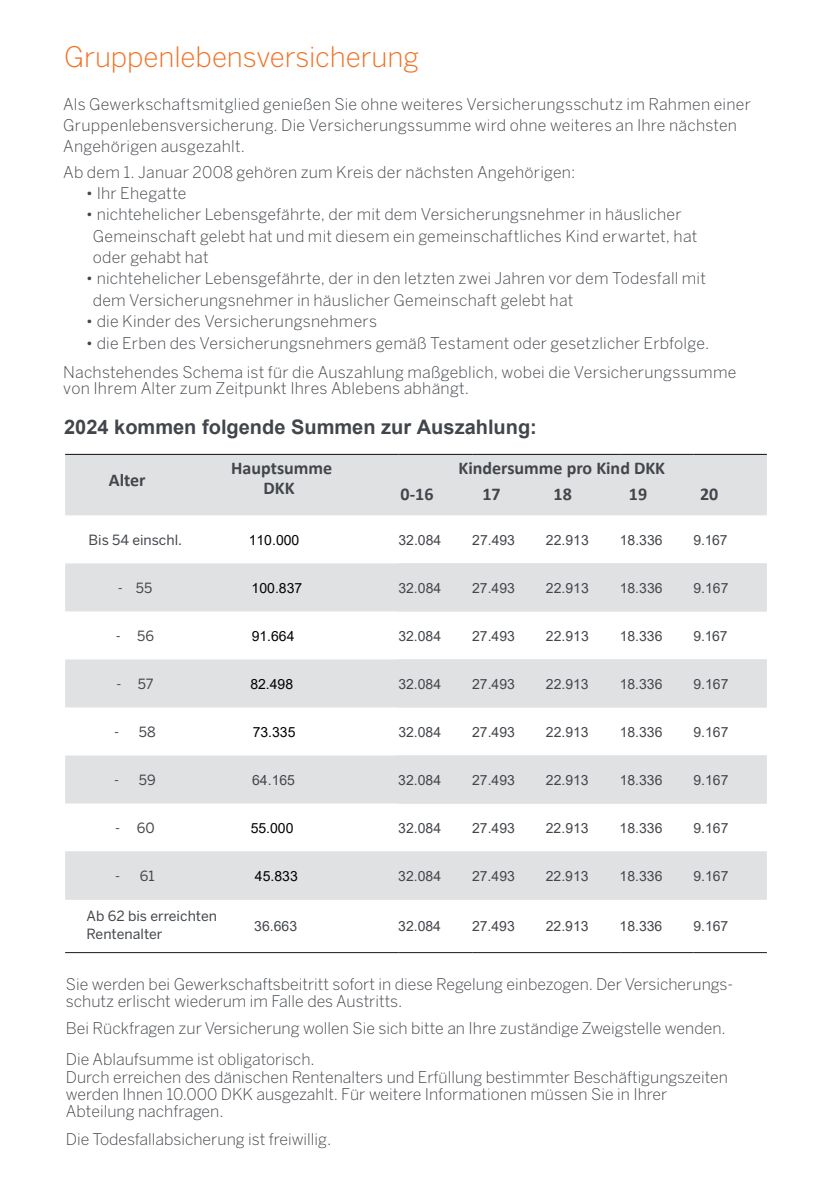
<style>
.page{position:relative;width:840px;height:1191px;background:#fff}
.page>*{position:absolute;margin:0;border:0;box-sizing:border-box;transform-origin:0 0}
.t1{font:300 28px "Benton Sans";letter-spacing:-.005em;color:#f36f21}
.t2{font:700 20px "Arial";color:#42464b}
.t3{font:700 18px "Calibri";color:#42464b}
.t4{font:300 16px/21.4px "Benton Sans";letter-spacing:.01em;color:#42464b}
.t5{font:14px "Arial";color:#42464b}
.t6{font:14px/18px "Benton Sans";color:#42464b}
.t7{font:14px "Arial";color:#000}
.s1{font-style:inherit}
</style>
<div class="page">
<svg style="left:65px;top:453px;width:702px;height:501px"></svg>
<h1 class="t1" style="left:64px;top:41px;width:356px">Gruppenlebensversicherung</h1>
<p class="t4" style="left:63px;top:93px;width:689px">Als Gewerkschaftsmitglied genießen Sie ohne weiteres Versicherungsschutz im Rahmen einer<br>Gruppenlebensversicherung. Die Versicherungssumme wird ohne weiteres an Ihre nächsten<br>Angehörigen ausgezahlt.</p>
<p class="t4" style="left:63px;top:161px;width:513px">Ab dem 1. Januar 2008 gehören zum Kreis der nächsten Angehörigen:</p>
<p class="t4" style="left:86px;top:182px;width:102px">• Ihr Ehegatte</p>
<p class="t4" style="left:93px;top:204px;width:606px;text-indent:-7px">• nichtehelicher Lebensgefährte, der mit dem Versicherungsnehmer in häuslicher<br>Gemeinschaft gelebt hat und mit diesem ein gemeinschaftliches Kind erwartet, hat oder gehabt hat</p>
<p class="t4" style="left:93px;top:268px;width:614px;text-indent:-7px">• nichtehelicher Lebensgefährte, der in den letzten zwei Jahren vor dem Todesfall mit dem Versicherungsnehmer in häuslicher Gemeinschaft gelebt hat</p>
<p class="t4" style="left:86px;top:310px;width:292px">• die Kinder des Versicherungsnehmers</p>
<p class="t4" style="left:63px;top:328px;width:674px;line-height:29.4px;text-align:center">• die Erben des Versicherungsnehmers gemäß Testament oder gesetzlicher Erbfolge.<br>Nachstehendes Schema ist für die Auszahlung maßgeblich, wobei die Versicherungssumme</p>
<p class="t4" style="left:63px;top:377px;width:407px">von Ihrem Alter zum Zeitpunkt Ihres Ablebens abhängt.</p>
<p class="t2" style="left:64px;top:414px;width:474px">202<span class="s1">4</span> kommen folgende Summen zur Auszahlung:</p>
<p class="t3" style="left:109px;top:467px;width:38px">Alter</p>
<p class="t3" style="left:231px;top:455px;width:102px">Hauptsumme</p>
<p class="t3" style="left:458px;top:455px;width:208px">Kindersumme pro Kind DKK</p>
<p class="t3" style="left:263px;top:475px;width:33px">DKK</p>
<p class="t3" style="left:400px;top:481px;width:34px">0-16</p>
<p class="t3" style="left:482px;top:481px;width:20px">17</p>
<p class="t3" style="left:553px;top:481px;width:20px">18</p>
<p class="t3" style="left:628px;top:481px;width:20px">19</p>
<p class="t3" style="left:699px;top:481px;width:20px">20</p>
<p class="t6" style="left:88px;top:530px;width:95px">Bis 54 einschl.</p>
<p class="t7" style="left:248px;top:530px;width:52px">110.000</p>
<p class="t5" style="left:398px;top:530px;width:44px">32.084</p>
<p class="t5" style="left:472px;top:530px;width:44px">27.493</p>
<p class="t5" style="left:545px;top:530px;width:44px">22.913</p>
<p class="t5" style="left:619px;top:530px;width:44px">18.336</p>
<p class="t5" style="left:693px;top:530px;width:36px">9.167</p>
<p class="t6" style="left:118px;top:578px;width:36px">- 55</p>
<p class="t7" style="left:251px;top:578px;width:52px">100.837</p>
<p class="t5" style="left:398px;top:578px;width:44px">32.084</p>
<p class="t5" style="left:472px;top:578px;width:44px">27.493</p>
<p class="t5" style="left:545px;top:578px;width:44px">22.913</p>
<p class="t5" style="left:619px;top:578px;width:44px">18.336</p>
<p class="t5" style="left:693px;top:578px;width:37px">9.167</p>
<p class="t6" style="left:116px;top:626px;width:40px">- 56</p>
<p class="t7" style="left:251px;top:626px;width:44px">91.664</p>
<p class="t5" style="left:398px;top:626px;width:44px">32.084</p>
<p class="t5" style="left:472px;top:626px;width:44px">27.493</p>
<p class="t5" style="left:545px;top:626px;width:44px">22.913</p>
<p class="t5" style="left:619px;top:626px;width:44px">18.336</p>
<p class="t5" style="left:693px;top:626px;width:36px">9.167</p>
<p class="t6" style="left:116px;top:674px;width:38px">- 57</p>
<p class="t7" style="left:250px;top:674px;width:44px">82.498</p>
<p class="t5" style="left:398px;top:674px;width:44px">32.084</p>
<p class="t5" style="left:472px;top:674px;width:44px">27.493</p>
<p class="t5" style="left:545px;top:674px;width:44px">22.913</p>
<p class="t5" style="left:619px;top:674px;width:44px">18.336</p>
<p class="t5" style="left:693px;top:674px;width:37px">9.167</p>
<p class="t6" style="left:114px;top:722px;width:43px">- 58</p>
<p class="t7" style="left:252px;top:722px;width:44px">73.335</p>
<p class="t5" style="left:398px;top:722px;width:44px">32.084</p>
<p class="t5" style="left:472px;top:722px;width:44px">27.493</p>
<p class="t5" style="left:545px;top:722px;width:44px">22.913</p>
<p class="t5" style="left:619px;top:722px;width:44px">18.336</p>
<p class="t5" style="left:693px;top:722px;width:37px">9.167</p>
<p class="t6" style="left:114px;top:770px;width:43px">- 59</p>
<p class="t5" style="left:252px;top:770px;width:44px">64.165</p>
<p class="t5" style="left:398px;top:770px;width:44px">32.084</p>
<p class="t5" style="left:472px;top:770px;width:44px">27.493</p>
<p class="t5" style="left:545px;top:770px;width:44px">22.913</p>
<p class="t5" style="left:619px;top:770px;width:44px">18.336</p>
<p class="t5" style="left:693px;top:770px;width:37px">9.167</p>
<p class="t6" style="left:115px;top:818px;width:41px">- 60</p>
<p class="t7" style="left:250px;top:818px;width:44px">55.000</p>
<p class="t5" style="left:398px;top:818px;width:44px">32.084</p>
<p class="t5" style="left:472px;top:818px;width:44px">27.493</p>
<p class="t5" style="left:545px;top:818px;width:44px">22.913</p>
<p class="t5" style="left:619px;top:818px;width:44px">18.336</p>
<p class="t5" style="left:693px;top:818px;width:37px">9.167</p>
<p class="t6" style="left:115px;top:866px;width:41px">- 61</p>
<p class="t7" style="left:255px;top:866px;width:44px">45.833</p>
<p class="t5" style="left:398px;top:866px;width:44px">32.084</p>
<p class="t5" style="left:472px;top:866px;width:44px">27.493</p>
<p class="t5" style="left:545px;top:866px;width:44px">22.913</p>
<p class="t5" style="left:619px;top:866px;width:44px">18.336</p>
<p class="t5" style="left:693px;top:866px;width:37px">9.167</p>
<p class="t5" style="left:254px;top:916px;width:44px">36.663</p>
<p class="t5" style="left:398px;top:916px;width:44px">32.084</p>
<p class="t5" style="left:472px;top:916px;width:44px">27.493</p>
<p class="t5" style="left:545px;top:916px;width:44px">22.913</p>
<p class="t5" style="left:619px;top:916px;width:44px">18.336</p>
<p class="t5" style="left:693px;top:916px;width:37px">9.167</p>
<p class="t6" style="left:86px;top:907px;width:132px">Ab 62 bis erreichten<br>Rentenalter</p>
<p class="t4" style="left:66px;top:974px;width:668px;line-height:17.4px">Sie werden bei Gewerkschaftsbeitritt sofort in diese Regelung einbezogen. Der Versicherungs&shy;schutz erlischt wiederum im Falle des Austritts.</p>
<p class="t4" style="left:66px;top:1012px;width:661px;line-height:31px">Bei Rückfragen zur Versicherung wollen Sie sich bitte an Ihre zuständige Zweigstelle wenden.<br>Die Ablaufsumme ist obligatorisch.</p>
<p class="t4" style="left:66px;top:1067px;width:663px;line-height:17.4px">Durch erreichen des dänischen Rentenalters und Erfüllung bestimmter Beschäftigungszeiten werden Ihnen 10.000 DKK ausgezahlt. Für weitere Informationen müssen Sie in Ihrer<br>Abteilung nachfragen.</p>
<p class="t4" style="left:66px;top:1128px;width:267px">Die Todesfallabsicherung ist freiwillig.</p>
</div>
